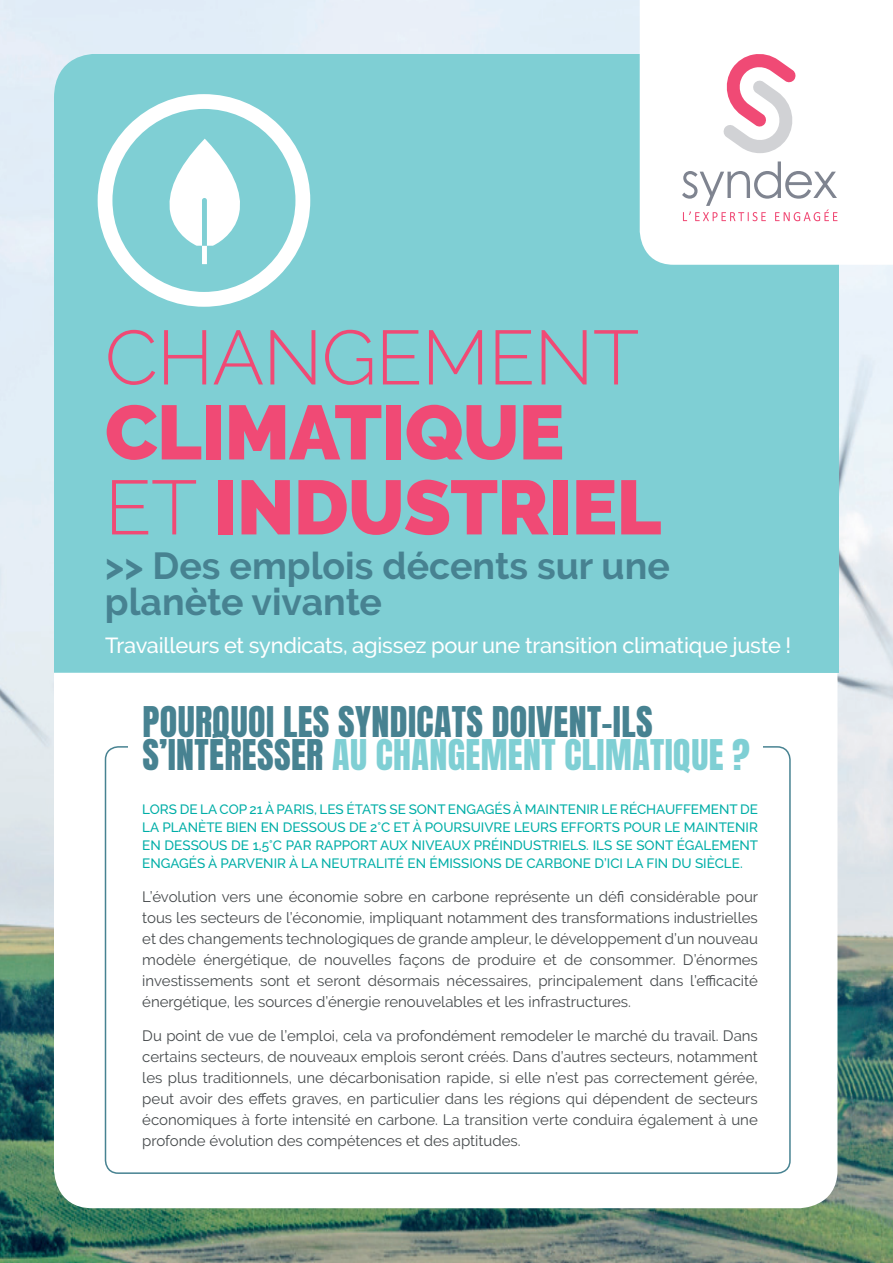
<style>
.page{position:relative;width:893px;height:1263px;background:#fff}
.page>*{position:absolute;margin:0;border:0;box-sizing:border-box;transform-origin:0 0}
.t1{font:900 76.5px/75px "Raleway";letter-spacing:-.01em;color:#f04a75}
.t2{font:300 76.5px "Raleway";letter-spacing:-.01em;color:#f04a75}
.t3{font:700 37.5px/36px "Raleway";color:#478291}
.t4{font:36px/33px "Anton";letter-spacing:.01em;color:#478291}
.t5{font:500 21.75px "Raleway";letter-spacing:-.01em;color:#fff}
.t6{font:15px/21px "Raleway";color:#464a4c;text-align:justify}
.t7{font:500 13.5px/18px "Raleway";color:#00aea7;text-align:justify}
.s1{font-weight:300}
.s2{color:#7fcfd4}
</style>
<div class="page">
<img style="left:0;top:0;width:893px;height:1263px">
<div style="left:54px;top:154px;width:783px;height:1054px;background:#fff;border-radius:38px"></div>
<div style="left:54px;top:54px;width:785px;height:619px;background:#7fcfd4"></div>
<svg style="left:640px;top:0;width:253px;height:265px"></svg>
<svg style="left:722px;top:53px;width:75px;height:100px"></svg>
<svg style="left:682px;top:161px;width:155px;height:60px"></svg>
<svg style="left:98px;top:94px;width:212px;height:213px;fill:#7fcfd4"></svg>
<svg style="left:166px;top:139px;width:77px;height:107px"></svg>
<div style="left:202px;top:246px;width:5px;height:18px;background:#fff"></div>
<h1 class="t2" style="left:105px;top:313px;width:536px">CHANGEMENT</h1>
<h1 class="t1" style="left:105px;top:395px;width:558px">CLIMATIQUE<br><span class="s1">ET</span> INDUSTRIEL</h1>
<h2 class="t3" style="left:105px;top:548px;width:566px">&gt;&gt; Des emplois décents sur une planète vivante</h2>
<h3 class="t5" style="left:105px;top:632px;width:687px">Travailleurs et syndicats, agissez pour une transition climatique juste !</h3>
<h3 class="t4" style="left:142px;top:708px;width:609px">POURQUOI LES SYNDICATS DOIVENT-ILS<br>S’INTÉRESSER <span class="s2">AU CHANGEMENT CLIMATIQUE ?</span></h3>
<p class="t7" style="left:142px;top:800px;width:617px">LORS DE LA COP 21 À PARIS, LES ÉTATS SE SONT ENGAGÉS À MAINTENIR LE RÉCHAUFFEMENT DE LA PLANÈTE BIEN EN DESSOUS DE 2°C ET À POURSUIVRE LEURS EFFORTS POUR LE MAINTENIR EN DESSOUS DE 1,5°C PAR RAPPORT AUX NIVEAUX PRÉINDUSTRIELS. ILS SE SONT ÉGALEMENT ENGAGÉS À PARVENIR À LA NEUTRALITÉ EN ÉMISSIONS DE CARBONE D’ICI LA FIN DU SIÈCLE.</p>
<p class="t6" style="left:142px;top:886px;width:617px">L’évolution vers une économie sobre en carbone représente un défi considérable pour tous les secteurs de l’économie, impliquant notamment des transformations industrielles et des changements technologiques de grande ampleur, le développement d’un nouveau modèle énergétique, de nouvelles façons de produire et de consommer. D’énormes investissements sont et seront désormais nécessaires, principalement dans l’efficacité énergétique, les sources d’énergie renouvelables et les infrastructures.</p>
<p class="t6" style="left:142px;top:1025px;width:617px">Du point de vue de l’emploi, cela va profondément remodeler le marché du travail. Dans certains secteurs, de nouveaux emplois seront créés. Dans d’autres secteurs, notamment les plus traditionnels, une décarbonisation rapide, si elle n’est pas correctement gérée, peut avoir des effets graves, en particulier dans les régions qui dépendent de secteurs économiques à forte intensité en carbone. La transition verte conduira également à une profonde évolution des compétences et des aptitudes.</p>
</div>
